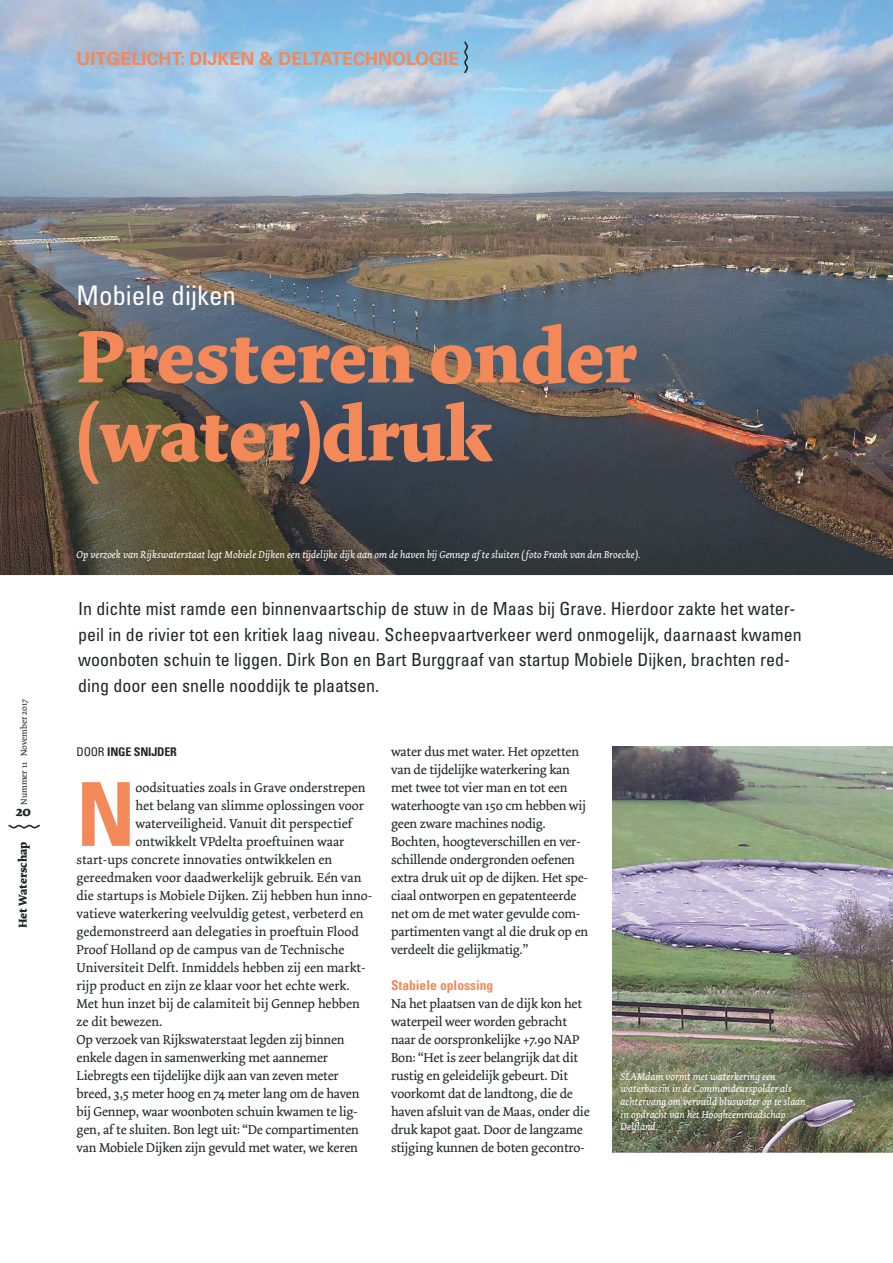
<style>
.page{position:relative;width:893px;height:1263px;background:#fff}
.page>*{position:absolute;margin:0;border:0;box-sizing:border-box;transform-origin:0 0}
.t1{font:700 condensed 88.2px "Univers LT Std";color:#f38959}
.t2{font:700 76.5px/78px "Dolly";color:#f38959}
.t3{font:condensed 27px "Univers LT Std";color:#fdfdfc}
.t4{font:condensed 18px/25.5px "Univers LT Std";color:#232628}
.t5{font:700 18px "Univers LT Std";color:#f38959}
.t6{font:700 15px "Dolly";color:#232628}
.t7{font:13.5px/18px "Dolly";letter-spacing:-.015em;color:#232628}
.t8{font:700 condensed 13.5px "Univers LT Std";color:#f38959}
.t9{font:700 condensed 12px "Univers LT Std";letter-spacing:-.015em;color:#232628}
.t10{font:700 12px "Dolly";color:#232628}
.t11{font:italic 10.5px/12.6px "Dolly";color:#fdfdfc}
.t12{font:9px "Dolly";color:#232628}
.s1{font-weight:400}
</style>
<div class="page">
<svg style="left:9px;top:825px;width:31px;height:3px"></svg>
<img style="left:0;top:0;width:893px;height:575px">
<img style="left:612px;top:746px;width:281px;height:407px">
<svg style="left:464px;top:42px;width:4px;height:31px"></svg>
<h3 class="t5" style="left:77px;top:48px;width:384px">UITGELICHT: DIJKEN &amp; DELTATECHNOLOGIE</h3>
<p class="t12" style="left:20px;top:805px;width:107px;rotate:-90deg">Nummer 11 November 2017</p>
<p class="t6" style="left:16px;top:804px;width:17px">20</p>
<p class="t10" style="left:18px;top:928px;width:88px;rotate:-90deg">Het Waterschap</p>
<h3 class="t3" style="left:77px;top:284px;width:161px">Mobiele dijken</h3>
<h2 class="t2" style="left:77px;top:322px;width:561px">Presteren onder (water)druk</h2>
<p class="t11" style="left:77px;top:549px;width:565px">Op verzoek van Rijkswaterstaat legt Mobiele Dijken een tijdelijke dijk aan om de haven bij Gennep af te sluiten (foto Frank van den Broecke).</p>
<p class="t4" style="left:78px;top:597px;width:725px">In dichte mist ramde een binnenvaartschip de stuw in de Maas bij Grave. Hierdoor zakte het water&shy;peil in de rivier tot een kritiek laag niveau. Scheepvaartverkeer werd onmogelijk, daarnaast kwamen woonboten schuin te liggen. Dirk Bon en Bart Burggraaf van startup Mobiele Dijken, brachten red&shy;ding door een snelle nooddijk te plaatsen.</p>
<p class="t9" style="left:77px;top:747px;width:102px"><span class="s1">DOOR</span> INGE SNIJDER</p>
<h1 class="t1" style="left:77px;top:777px;width:60px">N</h1>
<p class="t7" style="left:135px;top:779px;width:231px">oodsituaties zoals in Grave onderstrepen</p>
<p class="t7" style="left:135px;top:797px;width:230px">het belang van slimme oplossingen voor</p>
<p class="t7" style="left:135px;top:815px;width:219px">waterveiligheid. Vanuit dit perspectief</p>
<p class="t7" style="left:135px;top:833px;width:211px">ontwikkelt VPdelta proeftuinen waar</p>
<p class="t7" style="left:77px;top:851px;width:257px">start-ups concrete innovaties ontwikkelen en</p>
<p class="t7" style="left:77px;top:869px;width:286px">gereedmaken voor daadwerkelijk gebruik. Eén van</p>
<p class="t7" style="left:77px;top:887px;width:297px">die startups is Mobiele Dijken. Zij hebben hun inno-</p>
<p class="t7" style="left:77px;top:905px;width:288px">vatieve waterkering veelvuldig getest, verbeterd en</p>
<p class="t7" style="left:77px;top:923px;width:284px">gedemonstreerd aan delegaties in proeftuin Flood</p>
<p class="t7" style="left:77px;top:941px;width:270px">Proof Holland op de campus van de Technische</p>
<p class="t7" style="left:77px;top:959px;width:291px">Universiteit Delft. Inmiddels hebben zij een markt-</p>
<p class="t7" style="left:77px;top:977px;width:275px">rijp product en zijn ze klaar voor het echte werk.</p>
<p class="t7" style="left:77px;top:995px;width:285px">Met hun inzet bij de calamiteit bij Gennep hebben</p>
<p class="t7" style="left:77px;top:1013px;width:88px">ze dit bewezen.</p>
<p class="t7" style="left:77px;top:1031px;width:270px">Op verzoek van Rijkswaterstaat legden zij binnen</p>
<p class="t7" style="left:77px;top:1049px;width:253px">enkele dagen in samenwerking met aannemer</p>
<p class="t7" style="left:77px;top:1067px;width:264px">Liebregts een tijdelijke dijk aan van zeven meter</p>
<p class="t7" style="left:77px;top:1085px;width:284px">breed, 3,5 meter hoog en 74 meter lang om de haven</p>
<p class="t7" style="left:77px;top:1103px;width:283px">bij Gennep, waar woonboten schuin kwamen te lig-</p>
<p class="t7" style="left:77px;top:1121px;width:284px">gen, af te sluiten. Bon legt uit: “De compartimenten</p>
<p class="t7" style="left:77px;top:1139px;width:283px">van Mobiele Dijken zijn gevuld met water, we keren</p>
<p class="t7" style="left:391px;top:743px;width:199px">water dus met water. Het opzetten van de tijdelijke waterkering kan met twee tot vier man en tot een waterhoogte van 150 cm hebben wij geen zware machines nodig.<br>Bochten, hoogteverschillen en ver&shy;schillende ondergronden oefenen extra druk uit op de dijken. Het spe&shy;ciaal ontworpen en gepatenteerde net om de met water gevulde com&shy;partimenten vangt al die druk op en verdeelt die gelijkmatig.”</p>
<p class="t8" style="left:391px;top:979px;width:104px">Stabiele oplossing</p>
<p class="t7" style="left:391px;top:995px;width:200px">Na het plaatsen van de dijk kon het waterpeil weer worden gebracht naar de oorspronkelijke +7.90 NAP Bon: “Het is zeer belangrijk dat dit rustig en geleidelijk gebeurt. Dit voorkomt dat de landtong, die de haven afsluit van de Maas, onder die druk kapot gaat. Door de langzame stijging kunnen de boten gecontro-</p>
<p class="t11" style="left:621px;top:1071px;width:186px">SLAMdam vormt met waterkering een waterbassin in de Commandeurspolder als achtervang om vervuild bluswater op te slaan in opdracht van het Hoogheemraadschap Delfland.</p>
</div>
